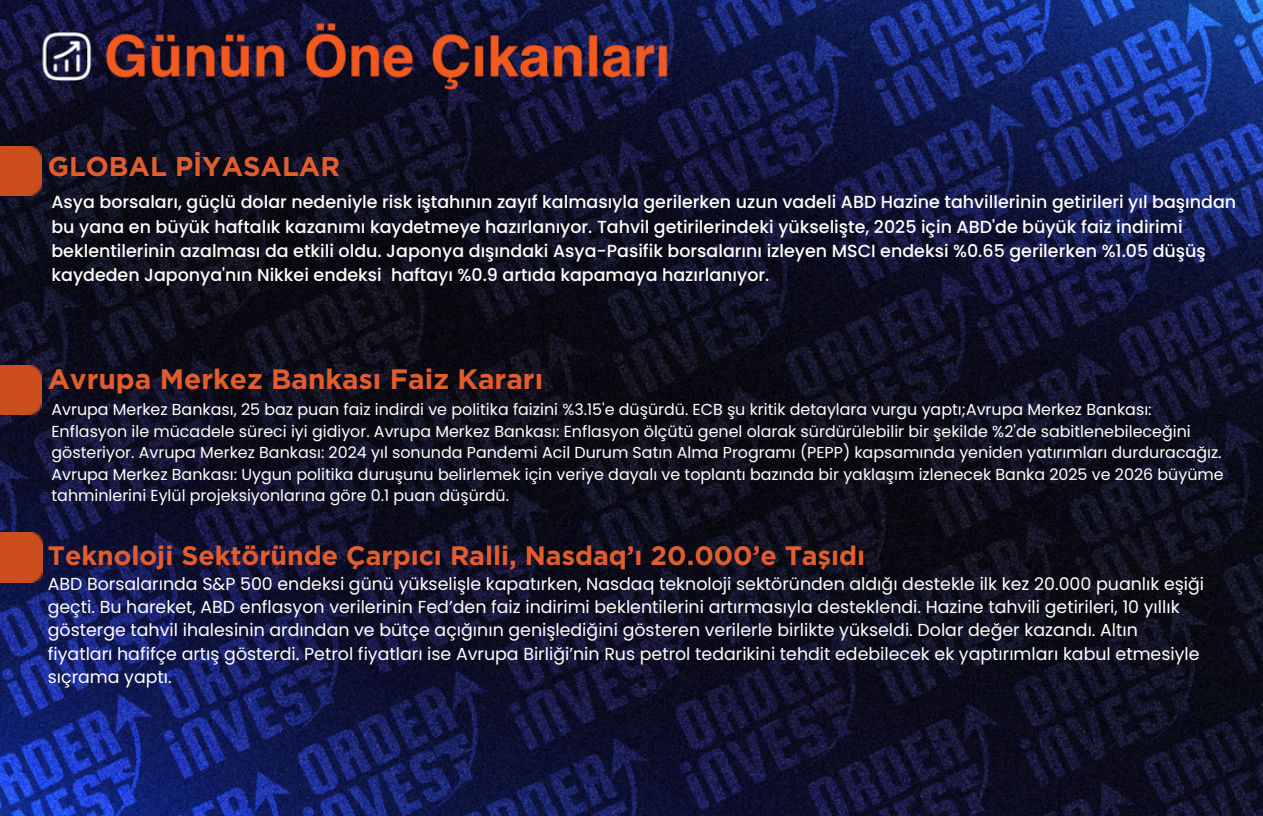
<style>
.page{position:relative;width:1263px;height:816px;background:#fff}
.page>*{position:absolute;margin:0;border:0;box-sizing:border-box;transform-origin:0 0}
.t1{font:700 28px "Gotham";color:#e25d2e}
.t2{font:700 27.2px "Gotham";color:#e25d2e}
.t3{font:700 26.6px "Gotham";color:#e25d2e}
.t4{font:17.4px/23.2px "Poppins";color:#fff}
.t5{font:500 17.4px/24.4px "Poppins";color:#fff}
.t6{font:15.8px/21.4px "Poppins";color:#fff}
</style>
<div class="page">
<img style="left:0;top:0;width:1263px;height:816px">
<div style="left:0;top:146px;width:41px;height:50px;background:#cc4e1d"></div>
<div style="left:0;top:365px;width:41px;height:50px;background:#cc4e1d"></div>
<div style="left:0;top:533px;width:43px;height:49px;background:#cc4e1d"></div>
<p class="t2" style="left:48px;top:150px;width:294px">GLOBAL PİYASALAR</p>
<h1 class="t5" style="left:51px;top:190px;width:1186px">Asya borsaları, güçlü dolar nedeniyle risk iştahının zayıf kalmasıyla gerilerken uzun vadeli ABD Hazine tahvillerinin getirileri yıl başından bu yana en büyük haftalık kazanımı kaydetmeye hazırlanıyor. Tahvil getirilerindeki yükselişte, 2025 için ABD'de büyük faiz indirimi beklentilerinin azalması da etkili oldu. Japonya dışındaki Asya-Pasifik borsalarını izleyen MSCI endeksi %0.65 gerilerken %1.05 düşüş kaydeden Japonya'nın Nikkei endeksi haftayı %0.9 artıda kapamaya hazırlanıyor.</h1>
<p class="t1" style="left:48px;top:362px;width:497px">Avrupa Merkez Bankası Faiz Kararı</p>
<p class="t6" style="left:51px;top:399px;width:1174px">Avrupa Merkez Bankası, 25 baz puan faiz indirdi ve politika faizini %3.15'e düşürdü. ECB şu kritik detaylara vurgu yaptı;Avrupa Merkez Bankası:<br>Enflasyon ile mücadele süreci iyi gidiyor. Avrupa Merkez Bankası: Enflasyon ölçütü genel olarak sürdürülebilir bir şekilde %2'de sabitlenebileceğini gösteriyor. Avrupa Merkez Bankası: 2024 yıl sonunda Pandemi Acil Durum Satın Alma Programı (PEPP) kapsamında yeniden yatırımları durduracağız.<br>Avrupa Merkez Bankası: Uygun politika duruşunu belirlemek için veriye dayalı ve toplantı bazında bir yaklaşım izlenecek Banka 2025 ve 2026 büyüme tahminlerini Eylül projeksiyonlarına göre 0.1 puan düşürdü.</p>
<h3 class="t3" style="left:48px;top:540px;width:819px">Teknoloji Sektöründe Çarpıcı Ralli, Nasdaq’ı 20.000’e Taşıdı</h3>
<p class="t4" style="left:48px;top:573px;width:1158px">ABD Borsalarında S&amp;P 500 endeksi günü yükselişle kapatırken, Nasdaq teknoloji sektöründen aldığı destekle ilk kez 20.000 puanlık eşiği geçti. Bu hareket, ABD enflasyon verilerinin Fed’den faiz indirimi beklentilerini artırmasıyla desteklendi. Hazine tahvili getirileri, 10 yıllık gösterge tahvil ihalesinin ardından ve bütçe açığının genişlediğini gösteren verilerle birlikte yükseldi. Dolar değer kazandı. Altın fiyatları hafifçe artış gösterdi. Petrol fiyatları ise Avrupa Birliği’nin Rus petrol tedarikini tehdit edebilecek ek yaptırımları kabul etmesiyle sıçrama yaptı.</p>
</div>
